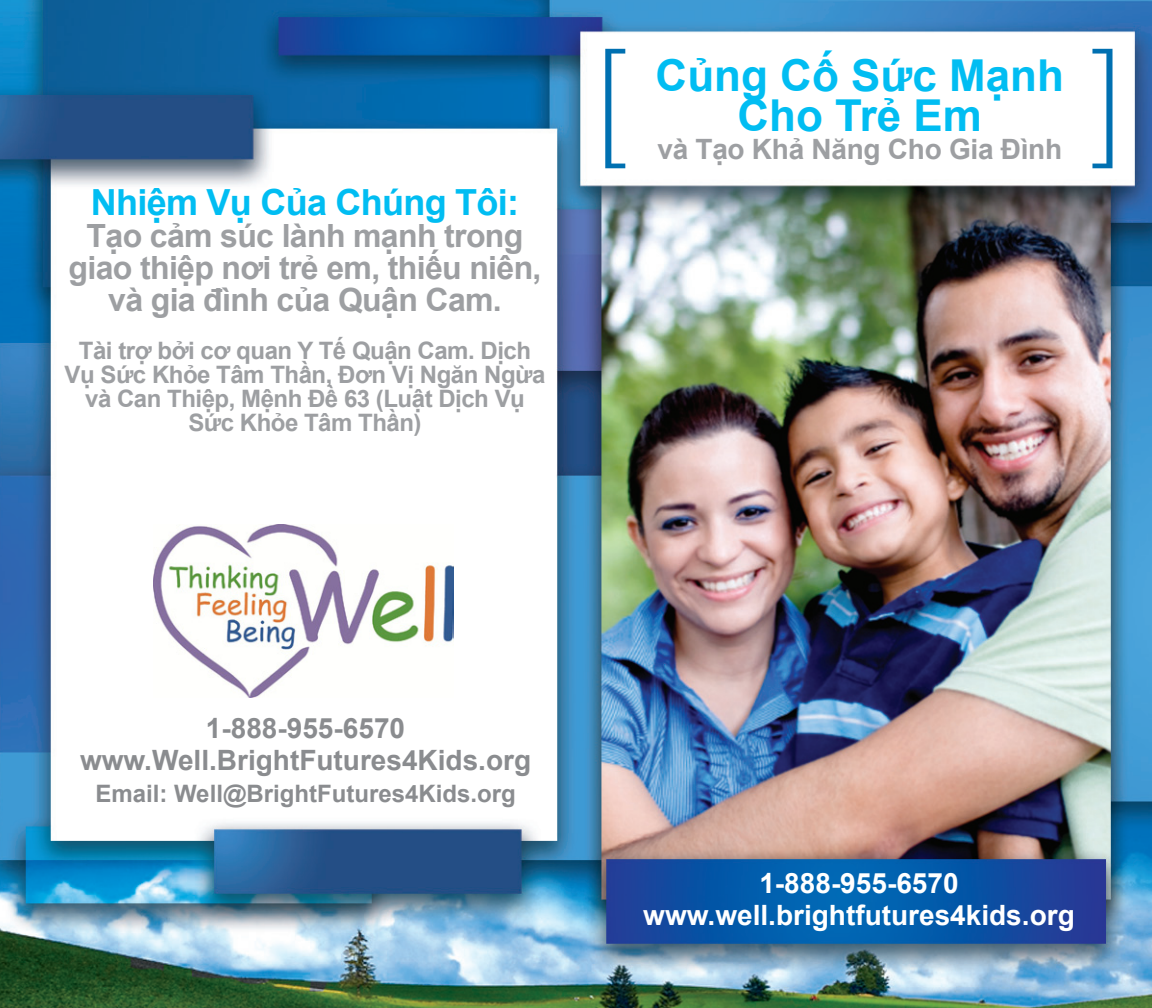
<style>
.page{position:relative;width:1152px;height:1008px;background:#fff}
.page>*{position:absolute;margin:0;border:0;box-sizing:border-box;transform-origin:0 0}
.t1{font:300 144px "Gotham Condensed";color:#0070b1}
.t2{font:700 44px "Arial";color:#01bdf2}
.t3{font:700 36px "Arial";letter-spacing:-.02em;color:#01bdf2}
.t4{font:700 32px/32px "Arial";letter-spacing:-.02em;color:#9d9fa2;text-align:center}
.t5{font:700 28px "Arial";color:#fff}
.t6{font:700 28px "Arial";color:#8a8c8f}
.t7{font:700 28px "Arial";letter-spacing:-.01em;color:#9d9fa2}
.t8{font:700 24px/24px "Arial";letter-spacing:-.02em;color:#9d9fa2;text-align:center}
.t9{font:700 24px "Arial";color:#8a8c8f}
</style>
<div class="page">
<img style="left:0;top:0;width:1152px;height:1008px">
<img style="left:154px;top:524px;width:299px;height:173px">
<svg style="left:1092px;top:49px;width:20px;height:119px"></svg>
<p class="t3" style="left:91px;top:179px;width:430px">Nhiệm Vụ Của Chúng Tôi:</p>
<p class="t4" style="left:69px;top:221px;width:474px">Tạo cảm súc lành mạnh trong giao thiệp nơi trẻ em, thiếu niên,</p>
<p class="t4" style="left:108px;top:285px;width:395px">và gia đình của Quận Cam.</p>
<p class="t8" style="left:65px;top:339px;width:482px">Tài trợ bởi cơ quan Y Tế Quận Cam. Dịch<br>Vụ Sức Khỏe Tâm Thần, Đơn Vị Ngăn Ngừa và Can Thiệp, Mệnh Đề 63 (Luật Dịch Vụ<br>Sức Khỏe Tâm Thần)</p>
<p class="t1" style="left:594px;top:23px;width:38px">[</p>
<p class="t2" style="left:656px;top:47px;width:410px">Củng Cố Sức Mạnh</p>
<p class="t2" style="left:738px;top:87px;width:246px">Cho Trẻ Em</p>
<p class="t7" style="left:657px;top:131px;width:406px">và Tạo Khả Năng Cho Gia Đình</p>
<p class="t6" style="left:206px;top:709px;width:201px">1-888-955-6570</p>
<p class="t6" style="left:80px;top:741px;width:453px">www.Well.BrightFutures4Kids.org</p>
<p class="t9" style="left:95px;top:777px;width:422px">Email: Well@BrightFutures4Kids.org</p>
<p class="t5" style="left:759px;top:865px;width:201px">1-888-955-6570</p>
<p class="t5" style="left:643px;top:897px;width:433px">www.well.brightfutures4kids.org</p>
</div>
